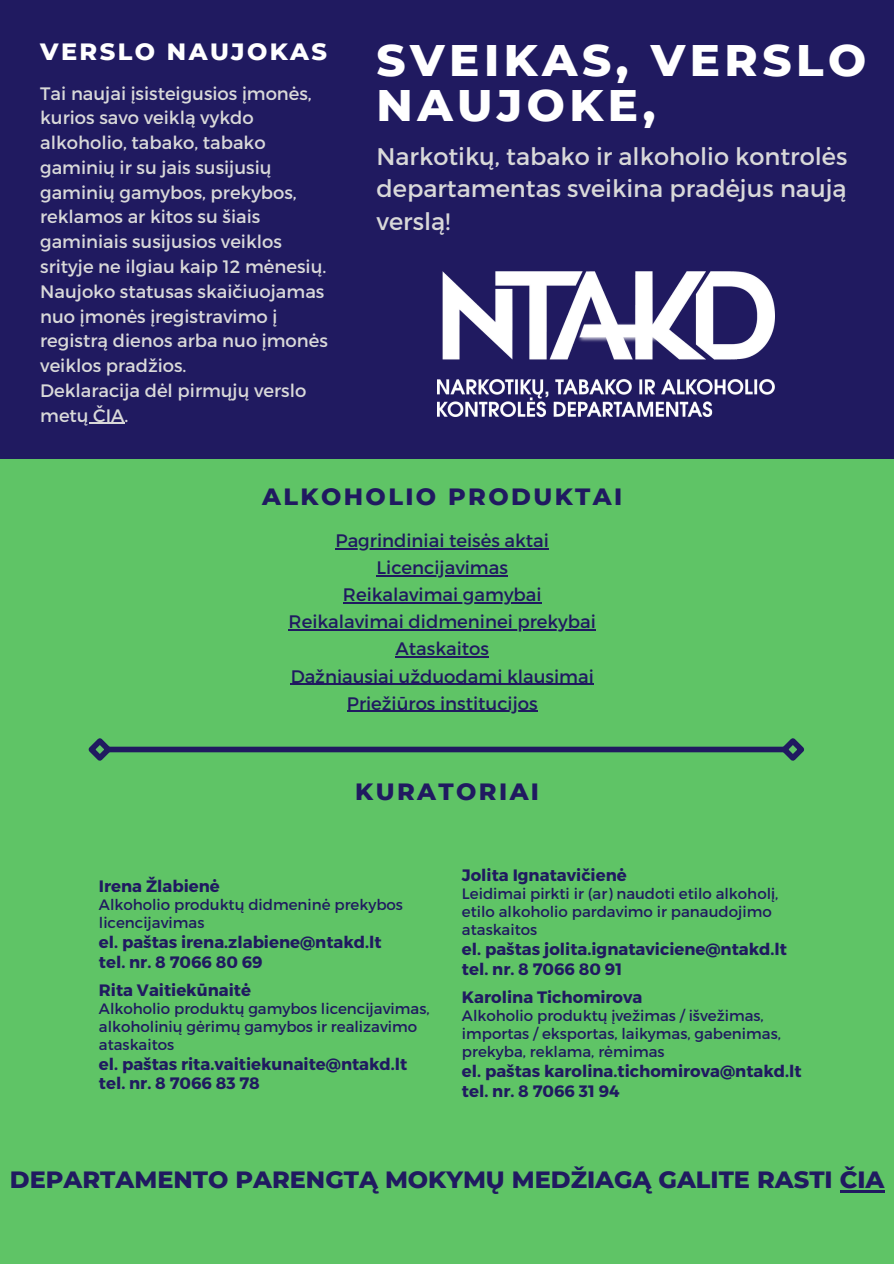
<style>
.page{position:relative;width:894px;height:1264px;background:#fff}
.page>*{position:absolute;margin:0;border:0;box-sizing:border-box;transform-origin:0 0}
.t1{font:800 45px/45px "Montserrat";letter-spacing:.1em;color:#fff}
.t2{font:24px/32.7px "Montserrat";color:#d9d9d9;text-align:justify}
.t3{font:800 24px "Montserrat";color:#201a60}
.t4{font:800 24px "Montserrat";letter-spacing:.1em;color:#201a60}
.t5{font:800 24px "Montserrat";letter-spacing:.1em;color:#fff}
.t6{font:18.15px "Montserrat";color:#201a60}
.t7{font:18px/24.8px "Montserrat";color:#d9d9d9}
.t8{font:700 16.5px "Montserrat";color:#201a60}
.t9{font:15px/18px "Montserrat";color:#201a60}
</style>
<div class="page">
<div style="left:0;top:0;width:893px;height:1263px;background:#5fc466"></div>
<div style="left:0;top:0;width:893px;height:458px;background:#201a60"></div>
<img style="left:437px;top:271px;width:337px;height:146px">
<hr style="left:89px;top:423px;width:35px;height:1px;background:#d9d9d9">
<hr style="left:335px;top:548px;width:214px;height:1px;background:#201a60">
<hr style="left:376px;top:575px;width:132px;height:1px;background:#201a60">
<hr style="left:343px;top:602px;width:198px;height:1px;background:#201a60">
<hr style="left:288px;top:629px;width:307px;height:1px;background:#201a60">
<hr style="left:395px;top:656px;width:94px;height:1px;background:#201a60">
<hr style="left:290px;top:683px;width:303px;height:1px;background:#201a60">
<hr style="left:347px;top:710px;width:190px;height:1px;background:#201a60">
<hr style="left:839px;top:1190px;width:45px;height:2px;background:#201a60">
<div style="left:108px;top:746px;width:676px;height:6px;background:#201a60"></div>
<svg style="left:88px;top:738px;width:28px;height:23px"></svg>
<svg style="left:776px;top:738px;width:28px;height:23px"></svg>
<p class="t5" style="left:40px;top:36px;width:288px">VERSLO NAUJOKAS</p>
<p class="t7" style="left:40px;top:80px;width:289px">Tai naujai įsisteigusios įmonės, kurios savo veiklą vykdo alkoholio, tabako, tabako gaminių ir su jais susijusių gaminių gamybos, prekybos, reklamos ar kitos su šiais gaminiais susijusios veiklos srityje ne ilgiau kaip 12 mėnesių.<br>Naujoko statusas skaičiuojamas nuo įmonės įregistravimo į registrą dienos arba nuo įmonės veiklos pradžios.</p>
<p class="t7" style="left:40px;top:377px;width:267px">Deklaracija dėl pirmųjų verslo metų ČIA.</p>
<p class="t1" style="left:376px;top:37px;width:491px">SVEIKAS, VERSLO<br>NAUJOKE,</p>
<p class="t2" style="left:376px;top:138px;width:472px">Narkotikų, tabako ir alkoholio kontrolės departamentas sveikina pradėjus naują verslą!</p>
<p class="t4" style="left:262px;top:481px;width:361px">ALKOHOLIO PRODUKTAI</p>
<p class="t6" style="left:335px;top:529px;width:215px">Pagrindiniai teisės aktai</p>
<p class="t6" style="left:376px;top:556px;width:133px">Licencijavimas</p>
<p class="t6" style="left:343px;top:583px;width:200px">Reikalavimai gamybai</p>
<p class="t6" style="left:288px;top:610px;width:309px">Reikalavimai didmeninei prekybai</p>
<p class="t6" style="left:395px;top:637px;width:95px">Ataskaitos</p>
<p class="t6" style="left:290px;top:664px;width:304px">Dažniausiai užduodami klausimai</p>
<p class="t6" style="left:347px;top:691px;width:192px">Priežiūros institucijos</p>
<p class="t4" style="left:355px;top:776px;width:185px">KURATORIAI</p>
<p class="t8" style="left:99px;top:875px;width:122px">Irena Žlabienė</p>
<p class="t9" style="left:99px;top:895px;width:305px">Alkoholio produktų didmeninė prekybos licencijavimas</p>
<p class="t8" style="left:99px;top:931px;width:284px">el. paštas irena.zlabiene@ntakd.lt</p>
<p class="t8" style="left:99px;top:951px;width:165px">tel. nr. 8 7066 80 69</p>
<p class="t8" style="left:99px;top:978px;width:153px">Rita Vaitiekūnaitė</p>
<p class="t9" style="left:99px;top:998px;width:332px">Alkoholio produktų gamybos licencijavimas, alkoholinių gėrimų gamybos ir realizavimo ataskaitos</p>
<p class="t8" style="left:99px;top:1052px;width:310px">el. paštas rita.vaitiekunaite@ntakd.lt</p>
<p class="t8" style="left:99px;top:1072px;width:162px">tel. nr. 8 7066 83 78</p>
<p class="t8" style="left:462px;top:864px;width:166px">Jolita Ignatavičienė</p>
<p class="t9" style="left:462px;top:884px;width:318px">Leidimai pirkti ir (ar) naudoti etilo alkoholį, etilo alkoholio pardavimo ir panaudojimo ataskaitos</p>
<p class="t8" style="left:462px;top:938px;width:326px">el. paštas jolita.ignataviciene@ntakd.lt</p>
<p class="t8" style="left:462px;top:958px;width:162px">tel. nr. 8 7066 80 91</p>
<p class="t8" style="left:462px;top:986px;width:182px">Karolina Tichomirova</p>
<p class="t9" style="left:462px;top:1005px;width:320px">Alkoholio produktų įvežimas / išvežimas, importas / eksportas, laikymas, gabenimas, prekyba, reklama, rėmimas</p>
<p class="t8" style="left:462px;top:1059px;width:341px">el. paštas karolina.tichomirova@ntakd.lt</p>
<p class="t8" style="left:462px;top:1079px;width:159px">tel. nr. 8 7066 31 94</p>
<p class="t3" style="left:10px;top:1164px;width:875px">DEPARTAMENTO PARENGTĄ MOKYMŲ MEDŽIAGĄ GALITE RASTI ČIA</p>
</div>
